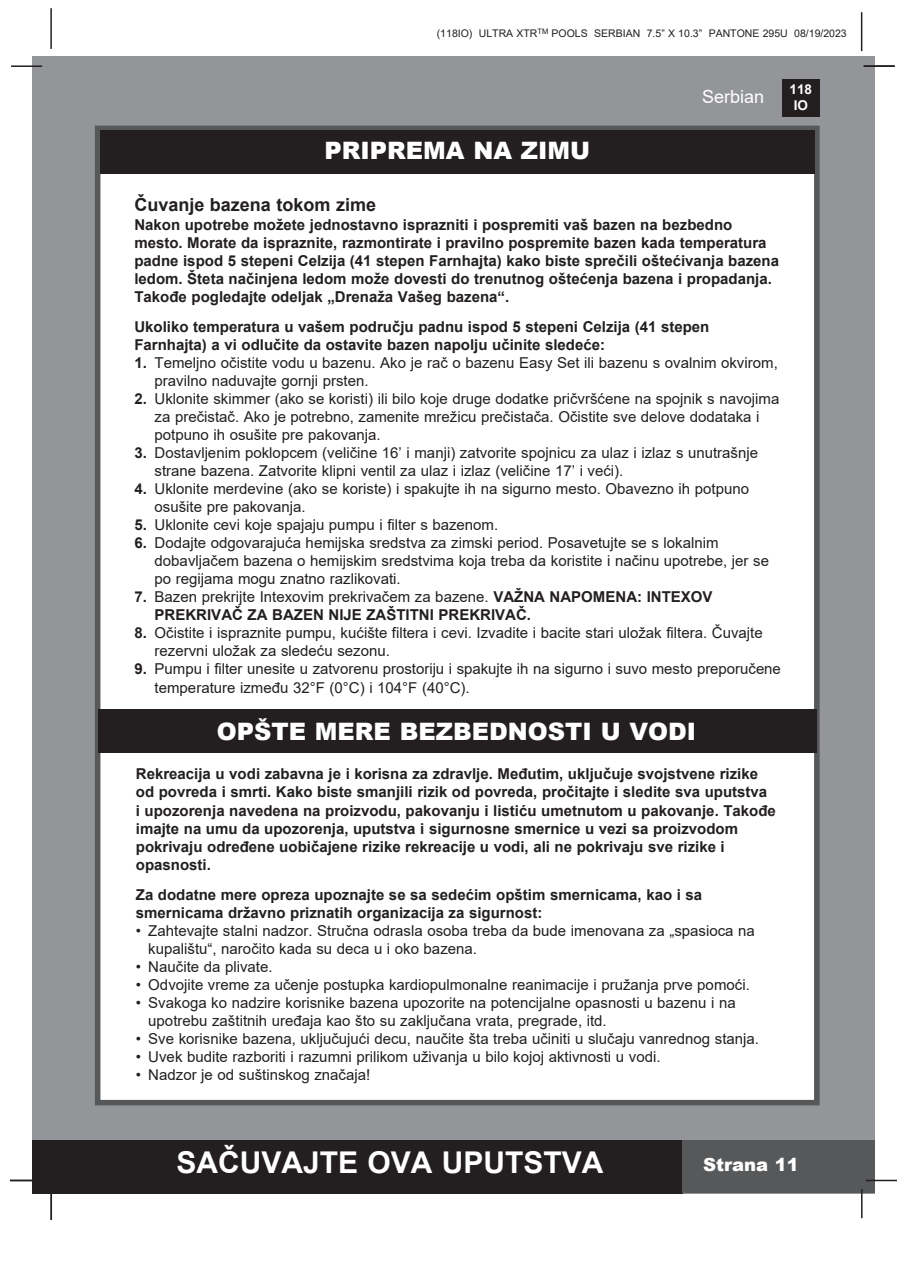
<style>
.page{position:relative;width:897px;height:1264px;background:#fff}
.page>*{position:absolute;margin:0;border:0;box-sizing:border-box;transform-origin:0 0}
.t1{font:700 30px "Arial";color:#fff}
.t2{font:900 24px "Arial";color:#fff}
.t3{font:700 18px "Arial";color:#231f20}
.t4{font:900 18px "Arial";color:#fff}
.t5{font:18px "Arial";color:#fff}
.t6{font:15px "Arial";color:#231f20}
.t7{font:700 15px "Arial";color:#231f20}
.t8{font:700 13.5px/16.2px "Arial";color:#fff;text-align:center}
.t9{font:10.5px "Arial";color:#231f20}
.s1{font-weight:700}
</style>
<div class="page">
<div style="left:33px;top:56px;width:842px;height:1137px;background:#939598"></div>
<div style="left:782px;top:79px;width:37px;height:38px;background:#231f20"></div>
<hr style="left:50px;top:8px;width:2px;height:41px;background:#231f20">
<hr style="left:860px;top:12px;width:2px;height:39px;background:#231f20">
<div style="left:33px;top:1140px;width:650px;height:53px;background:#231f20"></div>
<div style="left:682px;top:1140px;width:193px;height:53px;background:#57585a"></div>
<hr style="left:865px;top:1179px;width:31px;height:2px;background:#231f20">
<hr style="left:860px;top:1189px;width:2px;height:29px;background:#231f20">
<hr style="left:11px;top:65px;width:31px;height:2px;background:#231f20">
<div style="left:95px;top:126px;width:724px;height:979px;background:#fff;border:6px solid #57585a"></div>
<div style="left:100px;top:130px;width:714px;height:44px;background:#231f20"></div>
<hr style="left:863px;top:65px;width:31px;height:2px;background:#231f20">
<hr style="left:50px;top:1189px;width:2px;height:31px;background:#231f20">
<hr style="left:10px;top:1179px;width:31px;height:2px;background:#231f20">
<div style="left:98px;top:709px;width:718px;height:44px;background:#231f20"></div>
<p class="t9" style="left:437px;top:26px;width:411px">(118IO) ULTRA XTR<sup>TM</sup> POOLS SERBIAN 7.5” X 10.3” PANTONE 295U 08/19/2023</p>
<p class="t5" style="left:702px;top:84px;width:64px">Serbian</p>
<p class="t8" style="left:789px;top:81px;width:24px">118<br>IO</p>
<p class="t2" style="left:324px;top:133px;width:267px">PRIPREMA NA ZIMU</p>
<p class="t3" style="left:134px;top:192px;width:243px">Čuvanje bazena tokom zime</p>
<p class="t7" style="left:134px;top:214px;width:599px">Nakon upotrebe možete jednostavno isprazniti i pospremiti vaš bazen na bezbedno</p>
<p class="t7" style="left:134px;top:232px;width:633px">mesto. Morate da ispraznite, razmontirate i pravilno pospremite bazen kada temperatura</p>
<p class="t7" style="left:134px;top:250px;width:646px">padne ispod 5 stepeni Celzija (41 stepen Farnhajta) kako biste sprečili oštećivanja bazena</p>
<p class="t7" style="left:134px;top:268px;width:639px">ledom. Šteta načinjena ledom može dovesti do trenutnog oštećenja bazena i propadanja.</p>
<p class="t7" style="left:134px;top:286px;width:376px">Takođe pogledajte odeljak „Drenaža Vašeg bazena“.</p>
<p class="t7" style="left:134px;top:316px;width:576px">Ukoliko temperatura u vašem području padnu ispod 5 stepeni Celzija (41 stepen</p>
<p class="t7" style="left:134px;top:334px;width:472px">Farnhajta) a vi odlučite da ostavite bazen napolju učinite sledeće:</p>
<p class="t6" style="left:134px;top:353px;width:645px"><span class="s1">1.</span> Temeljno očistite vodu u bazenu. Ako je rač o bazenu Easy Set ili bazenu s ovalnim okvirom,</p>
<p class="t6" style="left:155px;top:371px;width:215px">pravilno naduvajte gornji prsten.</p>
<p class="t6" style="left:134px;top:389px;width:646px"><span class="s1">2.</span> Uklonite skimmer (ako se koristi) ili bilo koje druge dodatke pričvršćene na spojnik s navojima</p>
<p class="t6" style="left:155px;top:407px;width:606px">za prečistač. Ako je potrebno, zamenite mrežicu prečistača. Očistite sve delove dodataka i</p>
<p class="t6" style="left:155px;top:425px;width:227px">potpuno ih osušite pre pakovanja.</p>
<p class="t6" style="left:134px;top:443px;width:625px"><span class="s1">3.</span> Dostavljenim poklopcem (veličine 16’ i manji) zatvorite spojnicu za ulaz i izlaz s unutrašnje</p>
<p class="t6" style="left:155px;top:461px;width:470px">strane bazena. Zatvorite klipni ventil za ulaz i izlaz (veličine 17’ i veći).</p>
<p class="t6" style="left:134px;top:479px;width:616px"><span class="s1">4.</span> Uklonite merdevine (ako se koriste) i spakujte ih na sigurno mesto. Obavezno ih potpuno</p>
<p class="t6" style="left:155px;top:497px;width:152px">osušite pre pakovanja.</p>
<p class="t6" style="left:134px;top:515px;width:365px"><span class="s1">5.</span> Uklonite cevi koje spajaju pumpu i filter s bazenom.</p>
<p class="t6" style="left:134px;top:533px;width:585px"><span class="s1">6.</span> Dodajte odgovarajuća hemijska sredstva za zimski period. Posavetujte se s lokalnim</p>
<p class="t6" style="left:155px;top:551px;width:616px">dobavljačem bazena o hemijskim sredstvima koja treba da koristite i načinu upotrebe, jer se</p>
<p class="t6" style="left:155px;top:569px;width:247px">po regijama mogu znatno razlikovati.</p>
<p class="t6" style="left:134px;top:587px;width:579px"><span class="s1">7.</span> Bazen prekrijte Intexovim prekrivačem za bazene. <span class="s1">VAŽNA NAPOMENA: INTEXOV</span></p>
<p class="t7" style="left:155px;top:604px;width:378px">PREKRIVAČ ZA BAZEN NIJE ZAŠTITNI PREKRIVAČ.</p>
<p class="t6" style="left:134px;top:623px;width:629px"><span class="s1">8.</span> Očistite i ispraznite pumpu, kućište filtera i cevi. Izvadite i bacite stari uložak filtera. Čuvajte</p>
<p class="t6" style="left:155px;top:641px;width:237px">rezervni uložak za sledeću sezonu.</p>
<p class="t6" style="left:134px;top:659px;width:648px"><span class="s1">9.</span> Pumpu i filter unesite u zatvorenu prostoriju i spakujte ih na sigurno i suvo mesto preporučene</p>
<p class="t6" style="left:155px;top:677px;width:316px">temperature između 32°F (0°C) i 104°F (40°C).</p>
<p class="t2" style="left:217px;top:713px;width:481px">OPŠTE MERE BEZBEDNOSTI U VODI</p>
<p class="t7" style="left:136px;top:763px;width:623px">Rekreacija u vodi zabavna je i korisna za zdravlje. Međutim, uključuje svojstvene rizike</p>
<p class="t7" style="left:136px;top:781px;width:633px">od povreda i smrti. Kako biste smanjili rizik od povreda, pročitajte i sledite sva uputstva</p>
<p class="t7" style="left:136px;top:799px;width:641px">i upozorenja navedena na proizvodu, pakovanju i listiću umetnutom u pakovanje. Takođe</p>
<p class="t7" style="left:136px;top:817px;width:603px">imajte na umu da upozorenja, uputstva i sigurnosne smernice u vezi sa proizvodom</p>
<p class="t7" style="left:136px;top:835px;width:590px">pokrivaju određene uobičajene rizike rekreacije u vodi, ali ne pokrivaju sve rizike i</p>
<p class="t7" style="left:136px;top:853px;width:77px">opasnosti.</p>
<p class="t7" style="left:136px;top:883px;width:568px">Za dodatne mere opreza upoznajte se sa sedećim opštim smernicama, kao i sa</p>
<p class="t7" style="left:136px;top:901px;width:408px">smernicama državno priznatih organizacija za sigurnost:</p>
<p class="t6" style="left:136px;top:920px;width:620px">• Zahtevajte stalni nadzor. Stručna odrasla osoba treba da bude imenovana za „spasioca na</p>
<p class="t6" style="left:148px;top:938px;width:330px">kupalištu“, naročito kada su deca u i oko bazena.</p>
<p class="t6" style="left:136px;top:956px;width:138px">• Naučite da plivate.</p>
<p class="t6" style="left:136px;top:974px;width:615px">• Odvojite vreme za učenje postupka kardiopulmonalne reanimacije i pružanja prve pomoći.</p>
<p class="t6" style="left:136px;top:992px;width:601px">• Svakoga ko nadzire korisnike bazena upozorite na potencijalne opasnosti u bazenu i na</p>
<p class="t6" style="left:148px;top:1010px;width:460px">upotrebu zaštitnih uređaja kao što su zaključana vrata, pregrade, itd.</p>
<p class="t6" style="left:136px;top:1028px;width:624px">• Sve korisnike bazena, uključujući decu, naučite šta treba učiniti u slučaju vanrednog stanja.</p>
<p class="t6" style="left:136px;top:1046px;width:526px">• Uvek budite razboriti i razumni prilikom uživanja u bilo kojoj aktivnosti u vodi.</p>
<p class="t6" style="left:136px;top:1064px;width:236px">• Nadzor je od suštinskog značaja!</p>
<h1 class="t1" style="left:176px;top:1141px;width:428px">SAČUVAJTE OVA UPUTSTVA</h1>
<p class="t4" style="left:703px;top:1151px;width:97px">Strana 11</p>
</div>
